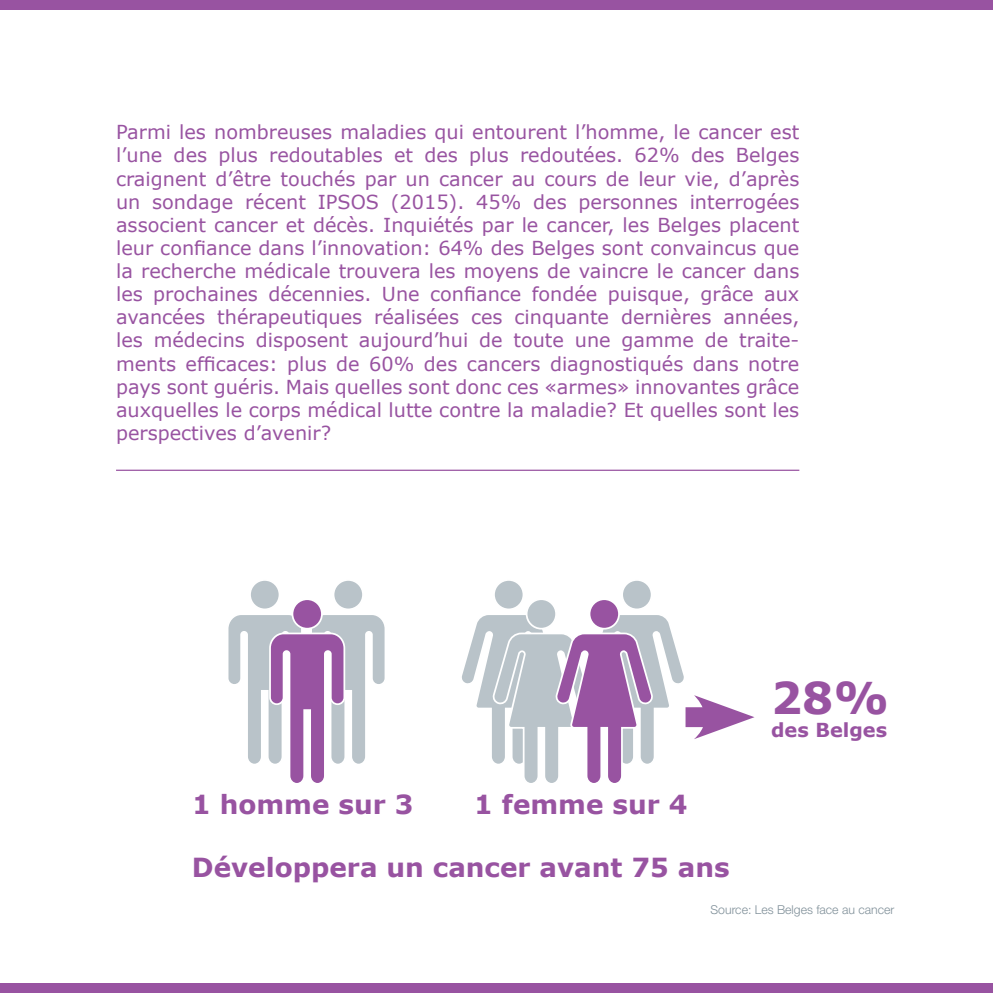
<style>
.page{position:relative;width:993px;height:993px;background:#fff}
.page>*{position:absolute;margin:0;border:0;box-sizing:border-box;transform-origin:0 0}
.t1{font:700 43.75px "Verdana";color:#9853a1}
.t2{font:700 26.25px "Verdana";color:#9853a1}
.t3{font:19.25px/23.1px "Verdana";color:#9853a1;text-align:justify}
.t4{font:700 19.25px "Verdana";color:#9853a1}
.t5{font:300 12.25px "Helvetica Neue";color:#809099}
</style>
<div class="page">
<hr style="left:116px;top:469px;width:683px;height:1px;background:#9853a1">
<div style="left:0;top:0;width:992px;height:10px;background:#9853a1"></div>
<div style="left:0;top:982px;width:992px;height:10px;background:#9853a1"></div>
<svg style="left:228px;top:580px;width:157px;height:203px"></svg>
<svg style="left:462px;top:580px;width:224px;height:203px"></svg>
<div style="left:685px;top:707px;width:33px;height:19px;background:#9853a1"></div>
<svg style="left:693px;top:695px;width:61px;height:44px"></svg>
<p class="t3" style="left:116px;top:121px;width:684px">Parmi les nombreuses maladies qui entourent l’homme, le cancer est l’une des plus redoutables et des plus redoutées. 62% des Belges craignent d’être touchés par un cancer au cours de leur vie, d’après un sondage récent IPSOS (2015). 45% des personnes interrogées associent cancer et décès. Inquiétés par le cancer, les Belges placent leur confiance dans l’innovation: 64% des Belges sont convaincus que la recherche médicale trouvera les moyens de vaincre le cancer dans les prochaines décennies. Une confiance fondée puisque, grâce aux avancées thérapeutiques réalisées ces cinquante dernières années, les médecins disposent aujourd’hui de toute une gamme de traite&shy;ments efficaces: plus de 60% des cancers diagnostiqués dans notre pays sont guéris. Mais quelles sont donc ces «armes» innovantes grâce auxquelles le corps médical lutte contre la maladie? Et quelles sont les perspectives d’avenir?</p>
<h2 class="t2" style="left:192px;top:787px;width:223px">1 homme sur 3</h2>
<h2 class="t2" style="left:474px;top:787px;width:215px">1 femme sur 4</h2>
<h2 class="t2" style="left:192px;top:849px;width:539px">Développera un cancer avant 75 ans</h2>
<h1 class="t1" style="left:770px;top:669px;width:119px">28%</h1>
<p class="t4" style="left:770px;top:717px;width:117px">des Belges</p>
<p class="t5" style="left:710px;top:901px;width:185px">Source: Les Belges face au cancer</p>
</div>
